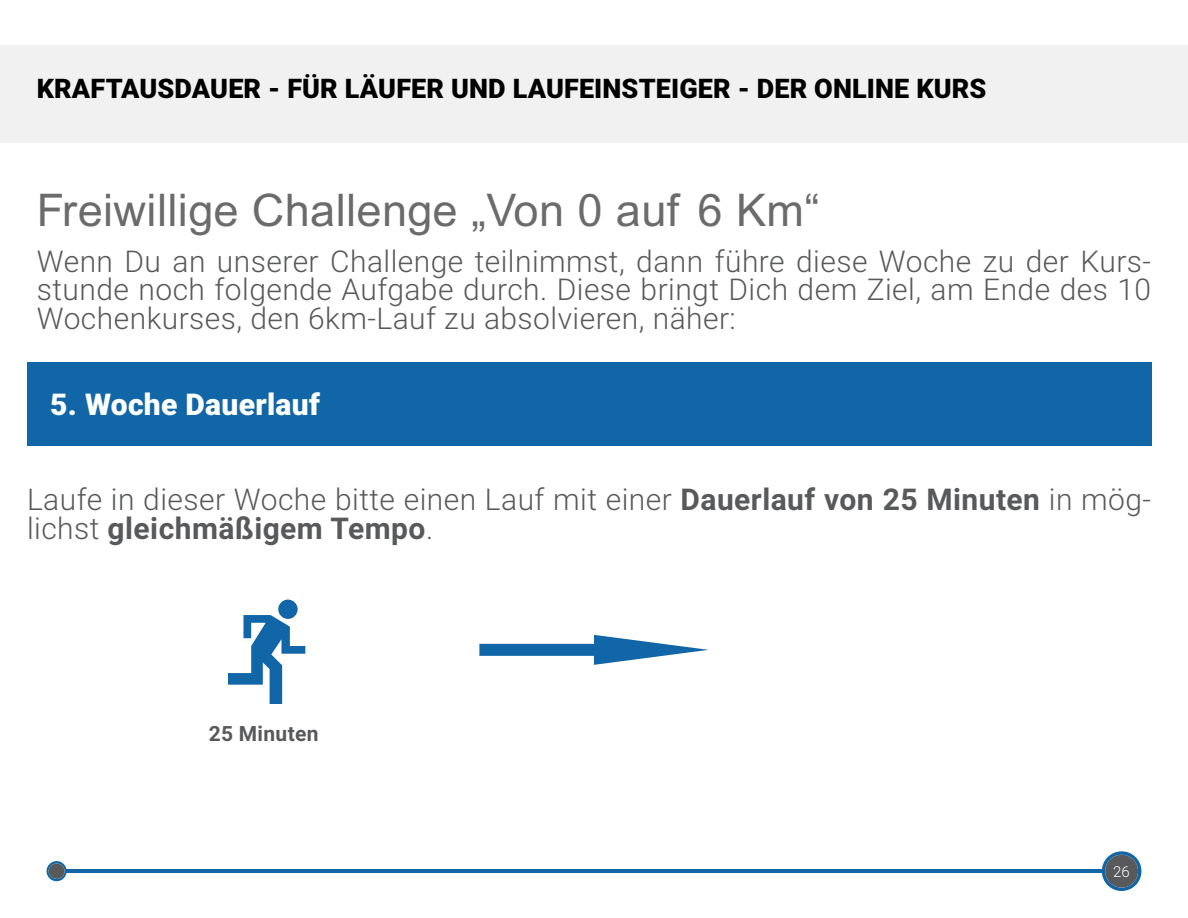
<style>
.page{position:relative;width:1188px;height:918px;background:#fff}
.page>*{position:absolute;margin:0;border:0;box-sizing:border-box;transform-origin:0 0}
.t1{font:45px "Arial";letter-spacing:.01em;color:#6b6b6c}
.t2{font:300 30px/28.5px "Roboto";letter-spacing:.015em;color:#58595b}
.t3{font:900 30px "Roboto";letter-spacing:.01em;color:#fff}
.t4{font:900 27px "Roboto";letter-spacing:.005em;color:#000}
.t5{font:700 21px "Roboto";letter-spacing:.015em;color:#58595b}
.t6{font:300 15px "Roboto";color:#fff}
.s1{font-weight:700}
</style>
<div class="page">
<div style="left:27px;top:362px;width:1124px;height:84px;background:#1066a7"></div>
<svg style="left:228px;top:615px;width:77px;height:89px"></svg>
<div style="left:278px;top:600px;width:20px;height:19px;background:#1066a7;border-radius:50%"></div>
<div style="left:0;top:45px;width:1188px;height:98px;background:#f1f1f2"></div>
<hr style="left:66px;top:869px;width:1038px;height:4px;background:#1066a7">
<svg style="left:47px;top:861px;width:20px;height:20px"></svg>
<div style="left:49px;top:863px;width:16px;height:16px;background:#58595b;border-radius:50%"></div>
<svg style="left:1102px;top:851px;width:39px;height:40px"></svg>
<div style="left:1105px;top:855px;width:33px;height:33px;background:#58595b;border-radius:50%"></div>
<svg style="left:479px;top:635px;width:230px;height:30px"></svg>
<p class="t4" style="left:37px;top:78px;width:951px">KRAFTAUSDAUER - FÜR LÄUFER UND LAUFEINSTEIGER - DER ONLINE KURS</p>
<h1 class="t1" style="left:37px;top:194px;width:784px">Freiwillige Challenge „Von 0 auf 6 Km“</h1>
<p class="t2" style="left:37px;top:250px;width:1116px;text-align:justify">Wenn Du an unserer Challenge teilnimmst, dann führe diese Woche zu der Kurs&shy;stunde noch folgende Aufgabe durch. Diese bringt Dich dem Ziel, am Ende des 10<br>Wochenkurses, den 6km-Lauf zu absolvieren, näher:</p>
<p class="t3" style="left:50px;top:392px;width:271px">5. Woche Dauerlauf</p>
<p class="t2" style="left:27px;top:488px;width:1126px">Laufe in dieser Woche bitte einen Lauf mit einer <span class="s1">Dauerlauf von 25 Minuten</span> in mög&shy;lichst <span class="s1">gleichmäßigem Tempo</span>.</p>
<p class="t5" style="left:209px;top:725px;width:111px">25 Minuten</p>
<p class="t6" style="left:1113px;top:866px;width:18px">26</p>
</div>
